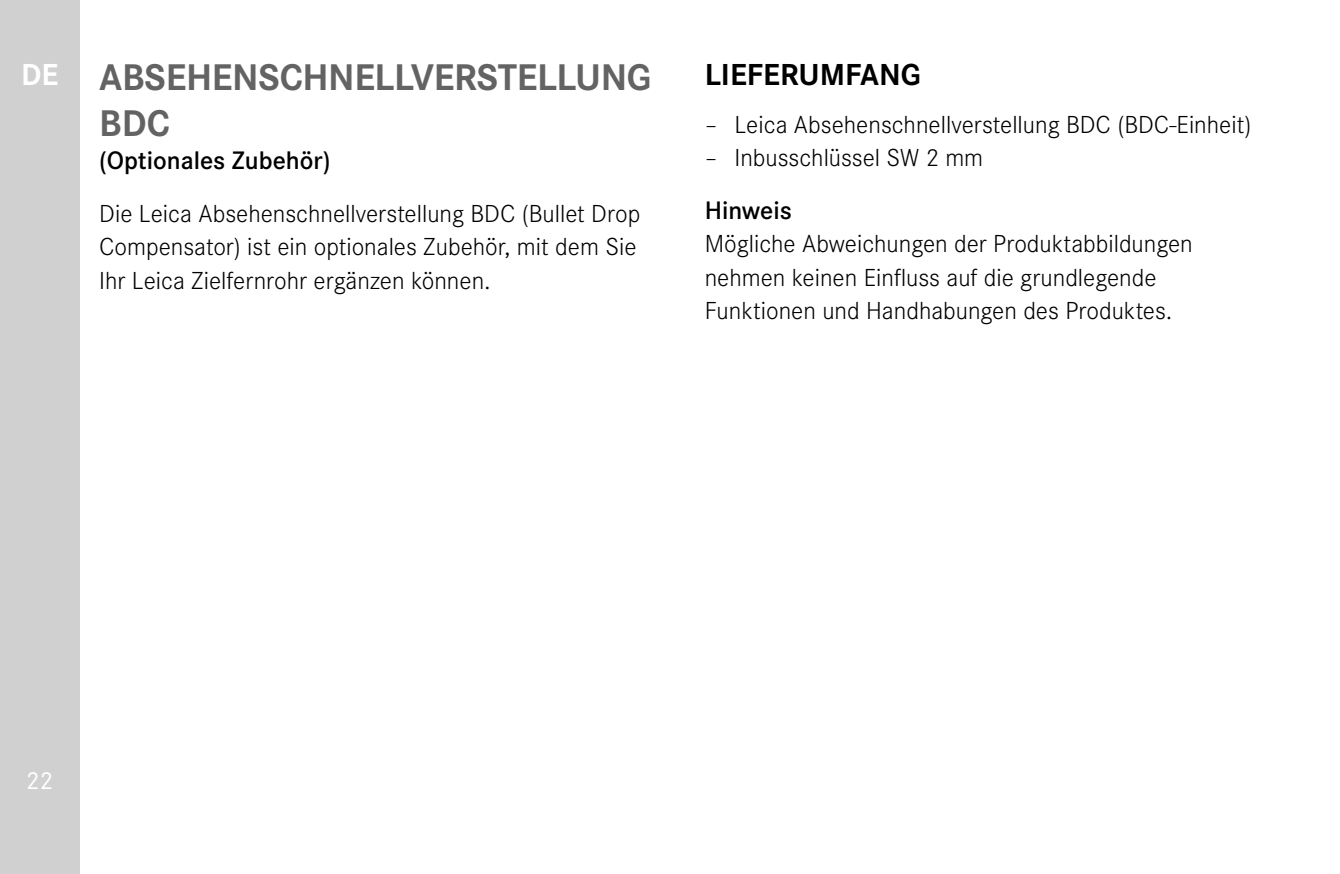
<style>
.page{position:relative;width:1340px;height:874px;background:#fff}
.page>*{position:absolute;margin:0;border:0;box-sizing:border-box;transform-origin:0 0}
.Heading____Chapter{font:700 38.5px/45.5px "Corporate S";letter-spacing:-.01em;color:#646363}
.Heading____Heading_0{font:700 31.5px "Corporate S";color:#000}
.t1{font:700 31.5px "Corporate S";color:#fff}
.Heading____Note_Head{font:600 26.25px "Corporate S";color:#000}
.Text____Body_Text{font:300 25.55px/33.2px "Corporate S";color:#000}
.t2{font:25.55px "Corporate S";color:#fff}
</style>
<div class="page">
<div style="left:0;top:0;width:79px;height:873px;background:#d0d0d0"></div>
<p class="t1" style="left:21px;top:49px;width:39px">DE</p>
<p class="Heading____Chapter" style="left:99px;top:51px;width:554px">ABSEHENSCHNELLVERSTELLUNG<br>BDC</p>
<p class="Heading____Note_Head" style="left:99px;top:141px;width:233px">(Optionales Zubehör)</p>
<p class="Text____Body_Text" style="left:99px;top:195px;width:542px">Die Leica Absehenschnellverstellung BDC (Bullet Drop<br>Compensator) ist ein optionales Zubehör, mit dem Sie<br>Ihr Leica Zielfernrohr ergänzen können.</p>
<p class="Heading____Heading_0" style="left:704px;top:49px;width:218px">LIEFERUMFANG</p>
<p class="Text____Body_Text" style="left:704px;top:106px;width:548px">– Leica Absehenschnellverstellung BDC (BDC-Einheit)</p>
<p class="Text____Body_Text" style="left:704px;top:139px;width:280px">– Inbusschlüssel SW 2 mm</p>
<p class="Heading____Note_Head" style="left:704px;top:191px;width:89px">Hinweis</p>
<p class="Text____Body_Text" style="left:704px;top:226px;width:489px">Mögliche Abweichungen der Produktabbildungen nehmen keinen Einfluss auf die grundlegende<br>Funktionen und Handhabungen des Produktes.</p>
<p class="t2" style="left:26px;top:761px;width:29px">22</p>
</div>
